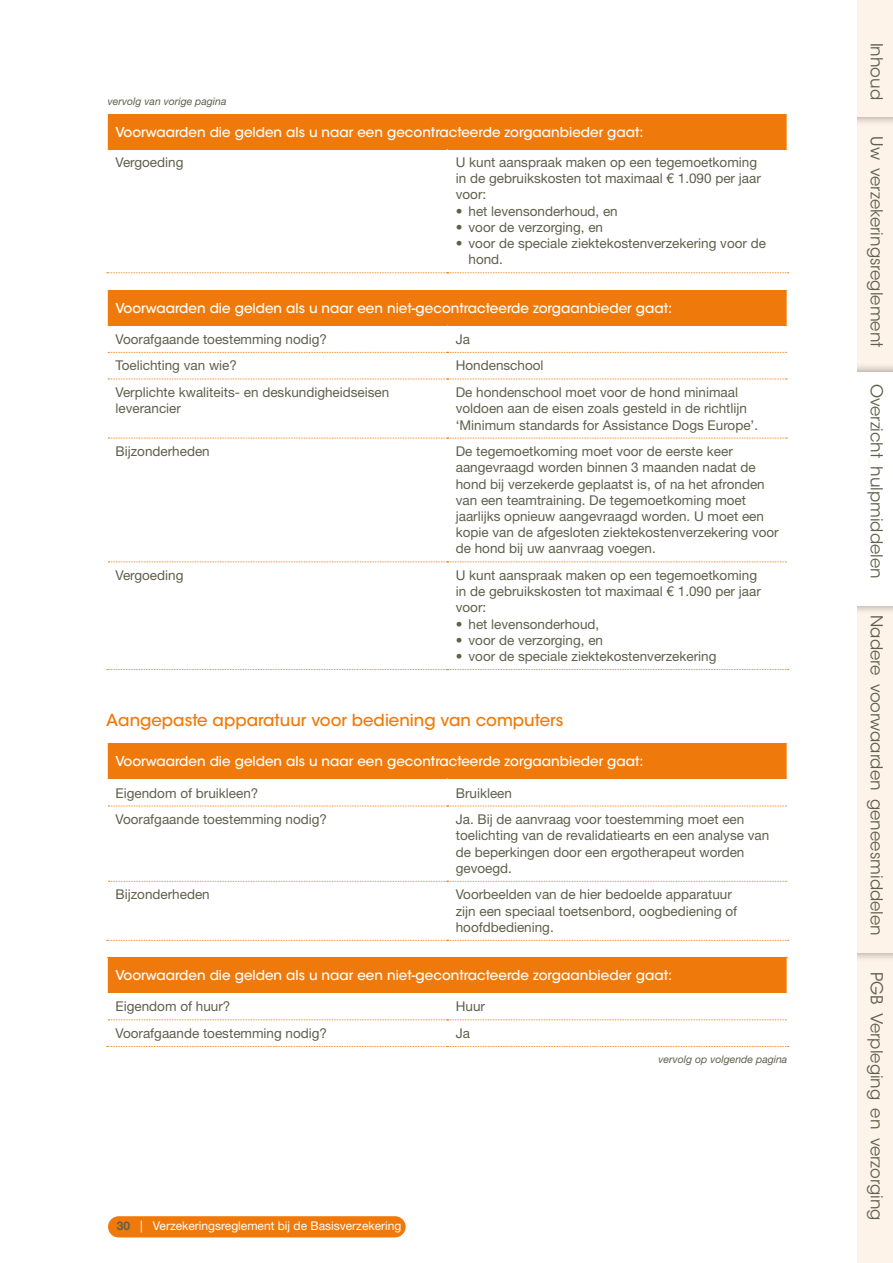
<style>
.page{position:relative;width:893px;height:1263px;background:#fff}
.page>*{position:absolute;margin:0;border:0;box-sizing:border-box;transform-origin:0 0}
.t1{font:16.5px "ITC Avant Garde Std";color:#605f4c}
.t2{font:500 16.5px "ITC Avant Garde Std";color:#ef7a0b}
.t3{font:13.5px/16.2px "Helvetica Neue LT Std";color:#605f4c}
.t4{font:500 13.5px "ITC Avant Garde Std";color:#fff}
.t5{font:12px "Helvetica Neue LT Std";color:#fff}
.t6{font:italic 10.5px "Helvetica Neue LT Std";color:#605f4c}
.s1{font-weight:700;color:#605f4c}
.s2{color:#fef3e9}
</style>
<div class="page">
<div style="left:107px;top:114px;width:680px;height:35px;background:#ef7a0b"></div>
<hr style="left:106px;top:114px;width:2px;height:35px;background:#fff">
<svg style="left:107px;top:272px;width:682px;height:1px"></svg>
<div style="left:107px;top:290px;width:680px;height:36px;background:#ef7a0b"></div>
<svg style="left:108px;top:561px;width:679px;height:1px"></svg>
<svg style="left:107px;top:669px;width:682px;height:1px"></svg>
<hr style="left:106px;top:290px;width:2px;height:36px;background:#fff">
<svg style="left:108px;top:351px;width:680px;height:29px"></svg>
<svg style="left:108px;top:438px;width:679px;height:1px"></svg>
<div style="left:107px;top:743px;width:680px;height:36px;background:#ef7a0b"></div>
<hr style="left:106px;top:743px;width:2px;height:36px;background:#fff">
<svg style="left:108px;top:881px;width:679px;height:1px"></svg>
<svg style="left:108px;top:805px;width:679px;height:2px"></svg>
<svg style="left:107px;top:940px;width:682px;height:1px"></svg>
<div style="left:107px;top:958px;width:680px;height:35px;background:#ef7a0b"></div>
<hr style="left:106px;top:958px;width:2px;height:35px;background:#fff">
<svg style="left:107px;top:1019px;width:682px;height:28px"></svg>
<div style="left:845px;top:952px;width:48px;height:311px;background:#fef3e9"></div>
<div style="left:845px;top:606px;width:48px;height:346px;background:#fef3e9"></div>
<div style="left:845px;top:117px;width:48px;height:255px;background:#fef3e9"></div>
<div style="left:835px;top:363px;width:58px;height:252px;background:#000;opacity:.4"></div>
<div style="left:845px;top:372px;width:48px;height:234px;background:#fff"></div>
<div style="left:835px;top:0;width:58px;height:126px;background:#000;opacity:.4"></div>
<div style="left:845px;top:0;width:48px;height:117px;background:#fef3e9"></div>
<div style="left:108px;top:1216px;width:298px;height:21px;background:#ef7a0b;border-radius:11px"></div>
<div style="left:829px;top:0;width:28px;height:1263px;background:#fff"></div>
<p class="t6" style="left:108px;top:95px;width:120px">vervolg van vorige pagina</p>
<p class="t4" style="left:116px;top:123px;width:529px">Voorwaarden die gelden als u naar een gecontracteerde zorgaanbieder gaat:</p>
<p class="t3" style="left:116px;top:154px;width:69px">Vergoeding</p>
<p class="t3" style="left:456px;top:154px;width:307px">U kunt aanspraak maken op een tegemoetkoming in de gebruikskosten tot maximaal € 1.090 per jaar voor:</p>
<p class="t3" style="left:456px;top:203px;width:164px">• het levensonderhoud, en</p>
<p class="t3" style="left:456px;top:219px;width:149px">• voor de verzorging, en</p>
<p class="t3" style="left:468px;top:235px;width:299px;text-indent:-13px">• voor de speciale ziektekostenverzekering voor de hond.</p>
<p class="t4" style="left:116px;top:300px;width:558px">Voorwaarden die gelden als u naar een niet-gecontracteerde zorgaanbieder gaat:</p>
<p class="t3" style="left:116px;top:331px;width:213px">Voorafgaande toestemming nodig?</p>
<p class="t3" style="left:456px;top:331px;width:16px">Ja</p>
<p class="t3" style="left:116px;top:357px;width:123px">Toelichting van wie?</p>
<p class="t3" style="left:456px;top:357px;width:89px">Hondenschool</p>
<p class="t3" style="left:116px;top:384px;width:275px">Verplichte kwaliteits- en deskundigheidseisen leverancier</p>
<p class="t3" style="left:456px;top:384px;width:304px">De hondenschool moet voor de hond minimaal voldoen aan de eisen zoals gesteld in de richtlijn ‘Minimum standards for Assistance Dogs Europe’.</p>
<p class="t3" style="left:116px;top:443px;width:96px">Bijzonderheden</p>
<p class="t3" style="left:456px;top:443px;width:325px">De tegemoetkoming moet voor de eerste keer aangevraagd worden binnen 3 maanden nadat de hond bij verzekerde geplaatst is, of na het afronden van een teamtraining. De tegemoetkoming moet jaarlijks opnieuw aangevraagd worden. U moet een kopie van de afgesloten ziektekostenverzekering voor de hond bij uw aanvraag voegen.</p>
<p class="t3" style="left:116px;top:567px;width:69px">Vergoeding</p>
<p class="t3" style="left:456px;top:567px;width:307px">U kunt aanspraak maken op een tegemoetkoming in de gebruikskosten tot maximaal € 1.090 per jaar voor:</p>
<p class="t3" style="left:456px;top:616px;width:145px">• het levensonderhoud,</p>
<p class="t3" style="left:456px;top:632px;width:149px">• voor de verzorging, en</p>
<p class="t3" style="left:456px;top:648px;width:262px">• voor de speciale ziektekostenverzekering</p>
<p class="t2" style="left:106px;top:710px;width:459px">Aangepaste apparatuur voor bediening van computers</p>
<p class="t4" style="left:116px;top:752px;width:529px">Voorwaarden die gelden als u naar een gecontracteerde zorgaanbieder gaat:</p>
<p class="t3" style="left:116px;top:784px;width:144px">Eigendom of bruikleen?</p>
<p class="t3" style="left:456px;top:784px;width:58px">Bruikleen</p>
<p class="t3" style="left:116px;top:811px;width:213px">Voorafgaande toestemming nodig?</p>
<p class="t3" style="left:456px;top:811px;width:315px">Ja. Bij de aanvraag voor toestemming moet een toelichting van de revalidatiearts en een analyse van de beperkingen door een ergotherapeut worden gevoegd.</p>
<p class="t3" style="left:116px;top:886px;width:96px">Bijzonderheden</p>
<p class="t3" style="left:456px;top:886px;width:283px">Voorbeelden van de hier bedoelde apparatuur zijn een speciaal toetsenbord, oogbediening of hoofdbediening.</p>
<p class="t4" style="left:116px;top:967px;width:558px">Voorwaarden die gelden als u naar een niet-gecontracteerde zorgaanbieder gaat:</p>
<p class="t3" style="left:116px;top:998px;width:116px">Eigendom of huur?</p>
<p class="t3" style="left:456px;top:998px;width:31px">Huur</p>
<p class="t3" style="left:116px;top:1025px;width:213px">Voorafgaande toestemming nodig?</p>
<p class="t3" style="left:456px;top:1025px;width:16px">Ja</p>
<p class="t6" style="left:658px;top:1052px;width:130px">vervolg op volgende pagina</p>
<p class="t5" style="left:117px;top:1219px;width:286px"><span class="s1">30</span> | Verzekeringsreglement bij de Basisverzekering</p>
<p class="t1" style="left:887px;top:43px;width:59px;rotate:90deg">Inhoud</p>
<p class="t1" style="left:887px;top:136px;width:213px;rotate:90deg">Uw<span class="s2">_</span>verzekeringsreglement</p>
<p class="t1" style="left:887px;top:384px;width:197px;rotate:90deg">Overzicht<span class="s2">_</span>hulpmiddelen</p>
<p class="t1" style="left:887px;top:615px;width:322px;rotate:90deg">Nadere<span class="s2">_</span>voorwaarden<span class="s2">_</span>geneesmiddelen</p>
<p class="t1" style="left:887px;top:972px;width:250px;rotate:90deg">PGB<span class="s2">_</span>Verpleging<span class="s2">_</span>en<span class="s2">_</span>verzorging</p>
</div>
